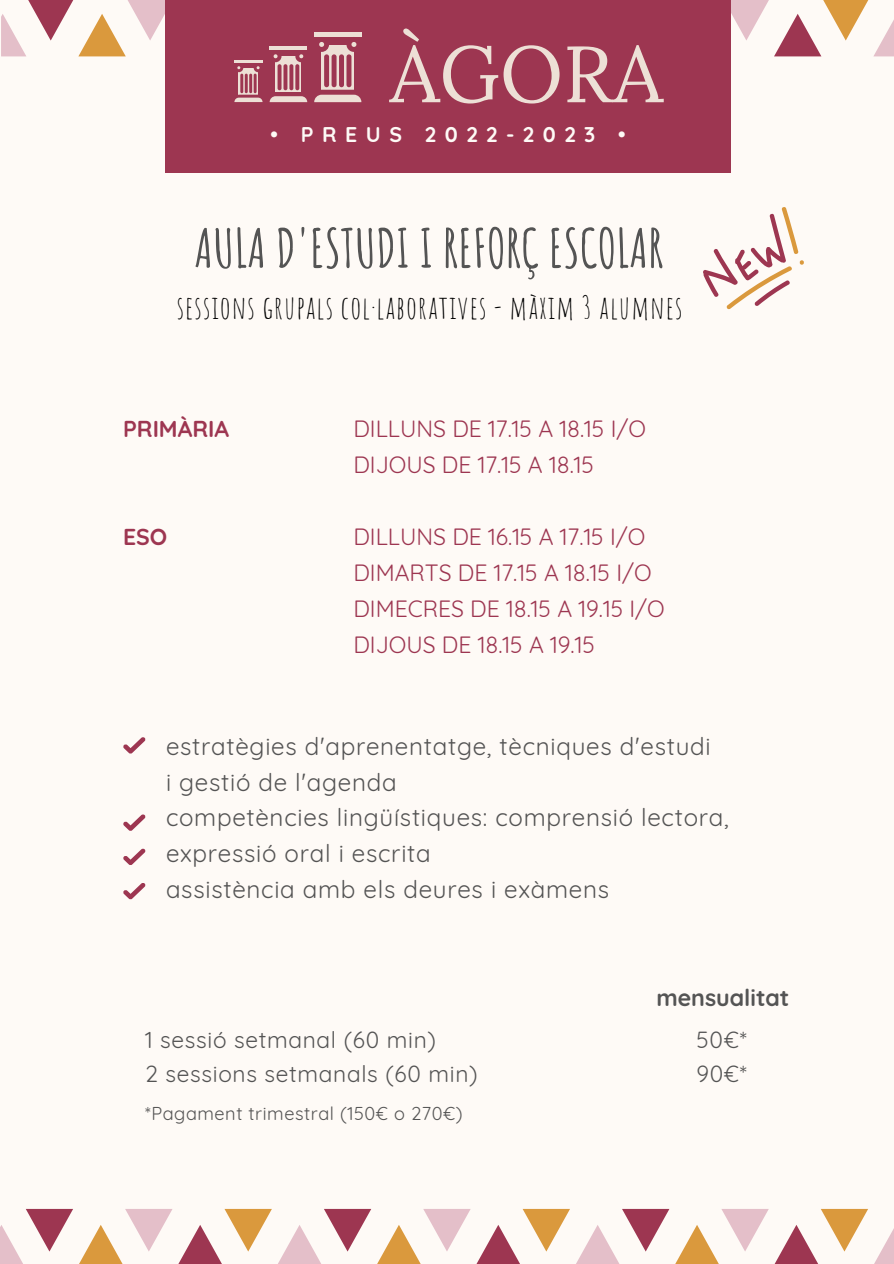
<style>
.page{position:relative;width:894px;height:1264px;background:#fff}
.page>*{position:absolute;margin:0;border:0;box-sizing:border-box;transform-origin:0 0}
.t1{font:79.5px "Lora";color:#ede0d6}
.t2{font:700 52.95px "Amatic SC";color:#545454}
.t3{font:31.5px "Amatic SC";letter-spacing:.03em;color:#000}
.t4{font:24.15px/35.7px "Quicksand";letter-spacing:.03em;color:#545454}
.t5{font:700 23.25px "Quicksand";color:#545454}
.t6{font:22.95px "Quicksand";color:#9d3651}
.t7{font:700 22.95px "Quicksand";color:#9d3651}
.t8{font:22.8px "Quicksand";color:#545454}
.t9{font:22.65px "Quicksand";letter-spacing:.03em;color:#545454}
.t10{font:700 21.15px "Quicksand";letter-spacing:.4em;color:#fefaf6}
.t11{font:18.15px "Quicksand";letter-spacing:.03em;color:#545454}
</style>
<div class="page">
<div style="left:0;top:0;width:893px;height:1263px;background:#fefaf6"></div>
<div style="left:165px;top:0;width:565px;height:173px;background:#9d3651"></div>
<svg style="left:123px;top:737px;width:22px;height:16px"></svg>
<svg style="left:123px;top:814px;width:22px;height:17px"></svg>
<svg style="left:123px;top:883px;width:22px;height:16px"></svg>
<svg style="left:123px;top:848px;width:22px;height:17px"></svg>
<svg style="left:703px;top:207px;width:101px;height:102px"></svg>
<svg style="left:0;top:1208px;width:893px;height:55px"></svg>
<svg style="left:275px;top:72px;width:26px;height:20px"></svg>
<svg style="left:295px;top:64px;width:4px;height:26px"></svg>
<svg style="left:283px;top:64px;width:4px;height:26px"></svg>
<svg style="left:289px;top:64px;width:4px;height:26px"></svg>
<svg style="left:277px;top:64px;width:4px;height:26px"></svg>
<svg style="left:269px;top:96px;width:38px;height:6px"></svg>
<svg style="left:321px;top:72px;width:33px;height:18px"></svg>
<div style="left:346px;top:54px;width:5px;height:33px;background:#9d3651;border-radius:2px"></div>
<div style="left:331px;top:54px;width:5px;height:33px;background:#9d3651;border-radius:2px"></div>
<div style="left:339px;top:54px;width:5px;height:33px;background:#9d3651;border-radius:2px"></div>
<div style="left:324px;top:54px;width:5px;height:33px;background:#9d3651;border-radius:2px"></div>
<svg style="left:314px;top:95px;width:47px;height:7px"></svg>
<svg style="left:239px;top:72px;width:19px;height:23px"></svg>
<hr style="left:253px;top:74px;width:3px;height:19px;background:#9d3651">
<hr style="left:245px;top:74px;width:3px;height:19px;background:#9d3651">
<hr style="left:249px;top:74px;width:3px;height:19px;background:#9d3651">
<hr style="left:240px;top:74px;width:3px;height:19px;background:#9d3651">
<svg style="left:234px;top:98px;width:28px;height:4px"></svg>
<svg style="left:1px;top:0;width:892px;height:72px"></svg>
<p class="t1" style="left:389px;top:22px;width:274px">ÀGORA</p>
<p class="t10" style="left:270px;top:120px;width:356px">• PREUS 2022-2023 •</p>
<p class="t2" style="left:194px;top:214px;width:470px">AULA D'ESTUDI I REFORÇ ESCOLAR</p>
<p class="t3" style="left:176px;top:287px;width:507px">SESSIONS GRUPALS COL·LABORATIVES - MÀXIM 3 ALUMNES</p>
<p class="t7" style="left:123px;top:414px;width:108px">PRIMÀRIA</p>
<p class="t7" style="left:123px;top:522px;width:46px">ESO</p>
<p class="t6" style="left:353px;top:414px;width:294px">DILLUNS DE 17.15 A 18.15 I/O</p>
<p class="t6" style="left:353px;top:450px;width:242px">DIJOUS DE 17.15 A 18.15</p>
<p class="t6" style="left:353px;top:522px;width:293px">DILLUNS DE 16.15 A 17.15 I/O</p>
<p class="t6" style="left:353px;top:558px;width:300px">DIMARTS DE 17.15 A 18.15 I/O</p>
<p class="t6" style="left:353px;top:594px;width:313px">DIMECRES DE 18.15 A 19.15 I/O</p>
<p class="t6" style="left:353px;top:630px;width:243px">DIJOUS DE 18.15 A 19.15</p>
<p class="t4" style="left:166px;top:728px;width:546px">estratègies d'aprenentatge, tècniques d'estudi</p>
<p class="t4" style="left:166px;top:763px;width:232px">i gestió de l'agenda</p>
<p class="t4" style="left:166px;top:799px;width:564px">competències lingüístiques: comprensió lectora, expressió oral i escrita</p>
<p class="t4" style="left:166px;top:871px;width:444px">assistència amb els deures i exàmens</p>
<p class="t9" style="left:145px;top:1025px;width:292px">1 sessió setmanal (60 min)</p>
<p class="t9" style="left:145px;top:1059px;width:334px">2 sessions setmanals (60 min)</p>
<p class="t11" style="left:145px;top:1101px;width:319px">*Pagament trimestral (150€ o 270€)</p>
<p class="t5" style="left:656px;top:983px;width:134px">mensualitat</p>
<p class="t8" style="left:696px;top:1024px;width:52px">50€*</p>
<p class="t8" style="left:696px;top:1058px;width:52px">90€*</p>
</div>
